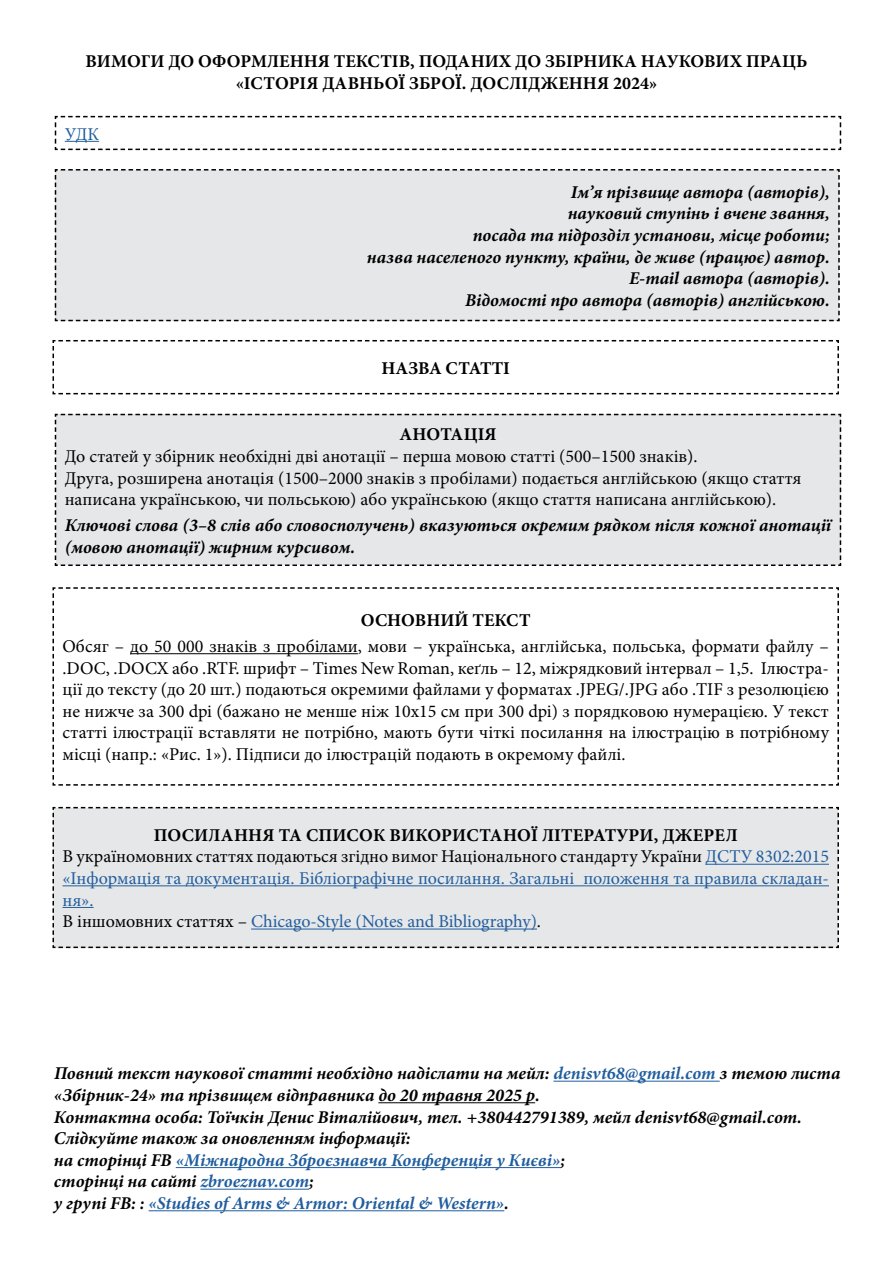
<style>
.page{position:relative;width:893px;height:1263px;background:#fff}
.page>*{position:absolute;margin:0;border:0;box-sizing:border-box;transform-origin:0 0}
.t1{font:italic 700 18px/21.6px "Minion Pro";color:#000}
.t2{font:18px/21.6px "Minion Pro";color:#000;text-align:justify}
.t3{font:18px/21.6px "Minion Pro";color:#215e9e}
.t4{font:700 18px/21.6px "Minion Pro";color:#000;text-align:center}
.s1{font-weight:700;color:#000}
.s2{color:#000}
.s3{color:#215e9e}
</style>
<div class="page">
<svg style="left:52px;top:587px;width:787px;height:199px"></svg>
<div style="left:54px;top:413px;width:788px;height:153px;background:#e6e7e8"></div>
<svg style="left:52px;top:340px;width:787px;height:55px"></svg>
<div style="left:52px;top:806px;width:787px;height:143px;background:#e6e7e8"></div>
<svg style="left:54px;top:115px;width:788px;height:36px"></svg>
<div style="left:54px;top:169px;width:786px;height:153px;background:#e6e7e8"></div>
<hr style="left:553px;top:1081px;width:167px;height:1px;background:#215e9e">
<hr style="left:378px;top:1102px;width:157px;height:1px;background:#000">
<hr style="left:176px;top:1167px;width:384px;height:1px;background:#215e9e">
<hr style="left:200px;top:1189px;width:109px;height:1px;background:#215e9e">
<hr style="left:149px;top:1210px;width:355px;height:1px;background:#215e9e">
<p class="t4" style="left:85px;top:50px;width:723px">ВИМОГИ ДО ОФОРМЛЕННЯ ТЕКСТІВ, ПОДАНИХ ДО ЗБІРНИКА НАУКОВИХ ПРАЦЬ «ІСТОРІЯ ДАВНЬОЇ ЗБРОЇ. ДОСЛІДЖЕННЯ 2024»</p>
<p class="t3" style="left:65px;top:123px;width:36px">УДК</p>
<p class="t1" style="left:367px;top:181px;width:464px;text-align:right">Ім’я прізвище автора (авторів),<br>науковий ступінь і вчене звання,<br>посада та підрозділ установи, місце роботи;<br>назва населеного пункту, країни, де живе (працює) автор.<br>Е-mail автора (авторів).<br>Відомості про автора (авторів) англійською.</p>
<p class="t4" style="left:381px;top:357px;width:130px">НАЗВА СТАТТІ</p>
<p class="t4" style="left:399px;top:423px;width:99px">АНОТАЦІЯ</p>
<p class="t2" style="left:65px;top:445px;width:738px;text-align:left">До статей у збірник необхідні дві анотації – перша мовою статті (500–1500 знаків).<br>Друга, розширена анотація (1500–2000 знаків з пробілами) подається англійською (якщо стаття написана українською, чи польською) або українською (якщо стаття написана англійською).</p>
<p class="t1" style="left:65px;top:514px;width:768px">Ключові слова (3–8 слів або словосполучень) вказуються окремим рядком після кожної анотації (мовою анотації) жирним курсивом.</p>
<p class="t4" style="left:361px;top:609px;width:171px">ОСНОВНИЙ ТЕКСТ</p>
<p class="t2" style="left:62px;top:635px;width:768px">Обсяг – до 50 000 знаків з пробілами, мови – українська, англійська, польська, формати файлу – .DOC, .DOCX або .RTF. шрифт – Times New Roman, кеґль – 12, міжрядковий інтервал – 1,5. Ілюстра&shy;ції до тексту (до 20 шт.) подаються окремими файлами у форматах .JPEG/.JPG або .TIF з резолюцією не нижче за 300 dpi (бажано не менше ніж 10х15 см при 300 dpi) з порядковою нумерацією. У текст статті ілюстрації вставляти не потрібно, мають бути чіткі посилання на ілюстрацію в потрібному місці (напр.: «Рис. 1»). Підписи до ілюстрацій подають в окремому файлі.</p>
<p class="t3" style="left:63px;top:824px;width:768px;text-indent:91px"><span class="s1">ПОСИЛАННЯ ТА СПИСОК ВИКОРИСТАНОЇ ЛІТЕРАТУРИ, ДЖЕРЕЛ<br></span><span class="s2">В україномовних статтях подаються згідно вимог Національного стандарту України</span> ДСТУ 8302:2015 «Інформація та документація. Бібліографічне посилання. Загальні положення та правила складан&shy;ня».<br><span class="s2">В іншомовних статтях –</span> Chicago-Style (Notes and Bibliography)<span class="s2">.</span></p>
<p class="t1" style="left:54px;top:1062px;width:788px">Повний текст наукової статті необхідно надіслати на мейл: <span class="s3">denisvt68@gmail.com</span> з темою листа «Збірник-24» та прізвищем відправника до 20 травня 2025 р.<br>Контактна особа: Тоїчкін Денис Віталійович, тел. +380442791389, мейл denisvt68@gmail.com.<br>Слідкуйте також за оновленням інформації:<br>на сторінці FB <span class="s3">«Міжнародна Зброєзнавча Конференція у Києві»</span>;<br>сторінці на сайті <span class="s3">zbroeznav.com</span>;<br>у групі FB: : <span class="s3">«Studies of Arms &amp; Armor: Oriental &amp; Western»</span>.</p>
</div>
